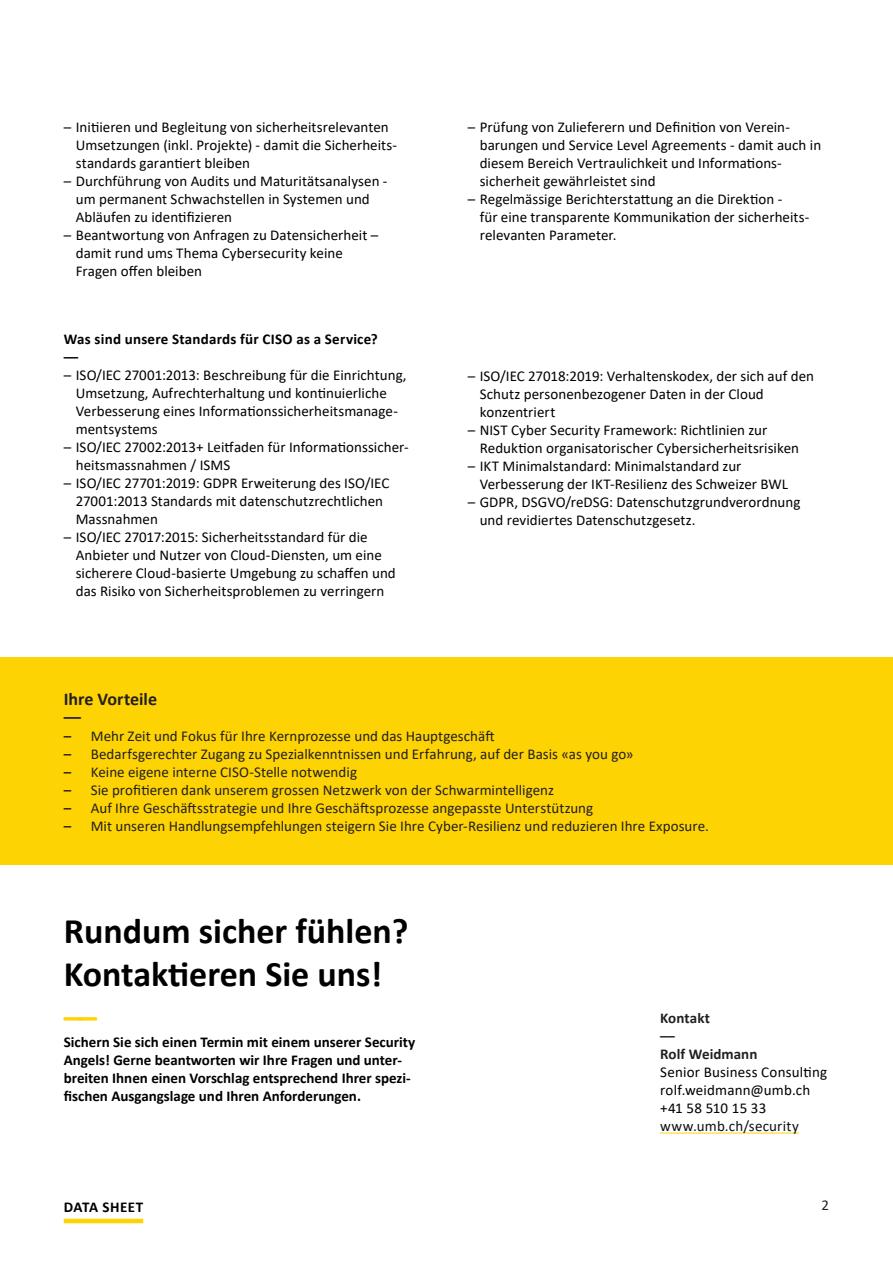
<style>
.page{position:relative;width:893px;height:1263px;background:#fff}
.page>*{position:absolute;margin:0;border:0;box-sizing:border-box;transform-origin:0 0}
.t1{font:700 36px/43.2px "Calibri";color:#000}
.t2{font:700 36px "Calibri";color:#fed304}
.t3{font:700 18px/18px "Calibri";letter-spacing:-.005em;color:#231f20}
.t4{font:15px/18px "Calibri";color:#000}
.t5{font:15px "Calibri";color:#231f20}
.t6{font:700 15px/18px "Calibri";color:#000}
.t7{font:15px/18px "Calibri";letter-spacing:.01em;color:#000001}
.t8{font:700 15px/18px "Calibri";letter-spacing:.005em;color:#231f20}
.t9{font:15px "Calibri";letter-spacing:.015em;color:#0d1214}
.t10{font:700 15px "Calibri";letter-spacing:.03em;color:#000}
.s1{font-weight:700}
</style>
<div class="page">
<hr style="left:64px;top:1219px;width:79px;height:4px;background:#fed304">
<hr style="left:660px;top:1132px;width:139px;height:1px;background:#fed304">
<div style="left:0;top:657px;width:893px;height:208px;background:#fed304"></div>
<p class="t4" style="left:76px;top:118px;width:323px;text-indent:-12px">– Initiieren und Begleitung von sicherheitsrelevanten<br>Umsetzungen (inkl. Projekte) - damit die Sicherheits&shy;standards garantiert bleiben</p>
<p class="t4" style="left:76px;top:172px;width:313px;text-indent:-12px">– Durchführung von Audits und Maturitätsanalysen - um permanent Schwachstellen in Systemen und<br>Abläufen zu identifizieren</p>
<p class="t4" style="left:76px;top:226px;width:304px;text-indent:-12px">– Beantwortung von Anfragen zu Datensicherheit – damit rund ums Thema Cybersecurity keine<br>Fragen offen bleiben</p>
<p class="t6" style="left:64px;top:329px;width:316px">Was sind unsere Standards für CISO as a Service? ––</p>
<p class="t4" style="left:76px;top:365px;width:332px;text-indent:-12px">– ISO/IEC 27001:2013: Beschreibung für die Einrichtung, Umsetzung, Aufrechterhaltung und kontinuierliche Verbesserung eines Informationssicherheitsmanage&shy;mentsystems</p>
<p class="t4" style="left:76px;top:437px;width:334px;text-indent:-12px">– ISO/IEC 27002:2013+ Leitfaden für Informationssicher&shy;heitsmassnahmen / ISMS</p>
<p class="t4" style="left:76px;top:473px;width:315px;text-indent:-12px">– ISO/IEC 27701:2019: GDPR Erweiterung des ISO/IEC<br>27001:2013 Standards mit datenschutzrechtlichen<br>Massnahmen</p>
<p class="t4" style="left:76px;top:527px;width:322px;text-indent:-12px">– ISO/IEC 27017:2015: Sicherheitsstandard für die Anbieter und Nutzer von Cloud-Diensten, um eine sicherere Cloud-basierte Umgebung zu schaffen und das Risiko von Sicherheitsproblemen zu verringern</p>
<p class="t4" style="left:480px;top:118px;width:343px;text-indent:-12px">– Prüfung von Zulieferern und Definition von Verein&shy;barungen und Service Level Agreements - damit auch in diesem Bereich Vertraulichkeit und Informations&shy;sicherheit gewährleistet sind</p>
<p class="t4" style="left:480px;top:190px;width:331px;text-indent:-12px">– Regelmässige Berichterstattung an die Direktion -<br>für eine transparente Kommunikation der sicherheits&shy;relevanten Parameter.</p>
<p class="t4" style="left:480px;top:367px;width:336px;text-indent:-12px">– ISO/IEC 27018:2019: Verhaltenskodex, der sich auf den<br>Schutz personenbezogener Daten in der Cloud konzentriert</p>
<p class="t4" style="left:480px;top:421px;width:321px;text-indent:-12px">– NIST Cyber Security Framework: Richtlinien zur<br>Reduktion organisatorischer Cybersicherheitsrisiken</p>
<p class="t4" style="left:480px;top:457px;width:310px;text-indent:-12px">– IKT Minimalstandard: Minimalstandard zur<br>Verbesserung der IKT-Resilienz des Schweizer BWL</p>
<p class="t4" style="left:480px;top:493px;width:322px;text-indent:-12px">– GDPR, DSGVO/reDSG: Datenschutzgrundverordnung und revidiertes Datenschutzgesetz.</p>
<p class="t3" style="left:64px;top:689px;width:95px">Ihre Vorteile ––</p>
<p class="t5" style="left:64px;top:725px;width:432px"><span class="s1">–</span> Mehr Zeit und Fokus für Ihre Kernprozesse und das Hauptgeschäft</p>
<p class="t5" style="left:64px;top:743px;width:571px"><span class="s1">–</span> Bedarfsgerechter Zugang zu Spezialkenntnissen und Erfahrung, auf der Basis «as you go»</p>
<p class="t5" style="left:64px;top:761px;width:295px"><span class="s1">–</span> Keine eigene interne CISO-Stelle notwendig</p>
<p class="t5" style="left:64px;top:779px;width:492px"><span class="s1">–</span> Sie profitieren dank unserem grossen Netzwerk von der Schwarmintelligenz</p>
<p class="t5" style="left:64px;top:797px;width:531px"><span class="s1">–</span> Auf Ihre Geschäftsstrategie und Ihre Geschäftsprozesse angepasste Unterstützung</p>
<p class="t5" style="left:64px;top:815px;width:647px"><span class="s1">–</span> Mit unseren Handlungsempfehlungen steigern Sie Ihre Cyber-Resilienz und reduzieren Ihre Exposure.</p>
<h1 class="t1" style="left:64px;top:909px;width:346px">Rundum sicher fühlen?<br>Kontaktieren Sie uns!</h1>
<h1 class="t2" style="left:64px;top:992px;width:35px">––</h1>
<p class="t6" style="left:64px;top:1033px;width:353px">Sichern Sie sich einen Termin mit einem unserer Security Angels! Gerne beantworten wir Ihre Fragen und unter&shy;breiten Ihnen einen Vorschlag entsprechend Ihrer spezi&shy;fischen Ausgangslage und Ihren Anforderungen.</p>
<p class="t8" style="left:660px;top:1009px;width:99px">Kontakt<br>––<br>Rolf Weidmann</p>
<p class="t7" style="left:660px;top:1063px;width:168px">Senior Business Consulting rolf.weidmann@umb.ch +41 58 510 15 33</p>
<p class="t9" style="left:660px;top:1116px;width:140px">www.umb.ch/security</p>
<p class="t10" style="left:64px;top:1196px;width:81px">DATA SHEET</p>
<p class="t5" style="left:822px;top:1195px;width:9px">2</p>
</div>
